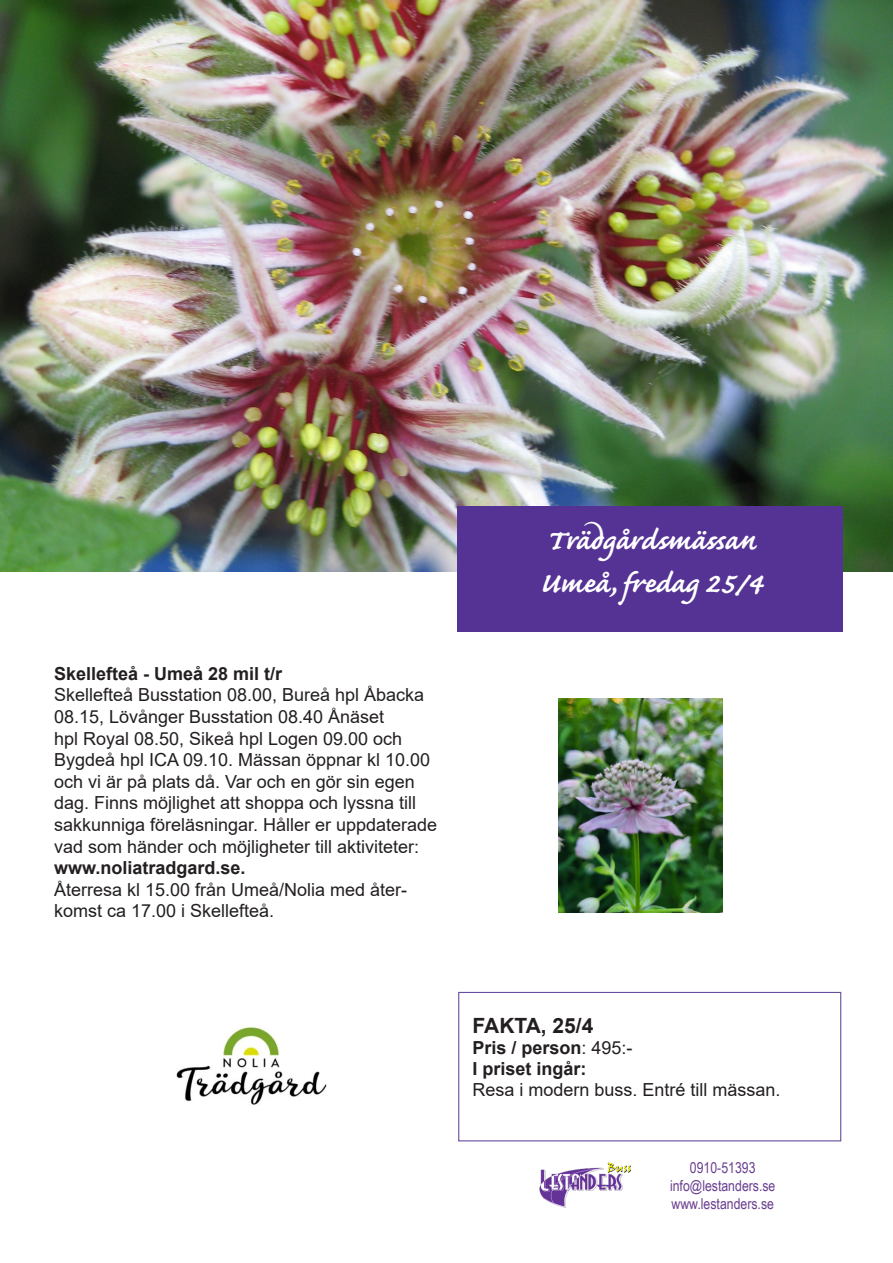
<style>
.page{position:relative;width:893px;height:1263px;background:#fff}
.page>*{position:absolute;margin:0;border:0;box-sizing:border-box;transform-origin:0 0}
.t1{font:700 36px "Caflisch Script Pro";color:#fff}
.t2{font:700 21px "Arial";color:#231f20}
.t3{font:18px/21.6px "Arial";color:#231f20}
.t4{font:700 18px "Arial";color:#231f20}
.t5{font:15px "Arial Narrow";color:#6a3f8e}
.s1{font-weight:400}
</style>
<div class="page">
<img style="left:539px;top:1162px;width:92px;height:46px">
<div style="left:458px;top:992px;width:383px;height:149px;border:1px solid #684ea0"></div>
<img style="left:0;top:0;width:893px;height:571px">
<div style="left:457px;top:506px;width:385px;height:125px;background:#553394"></div>
<img style="left:176px;top:1027px;width:151px;height:78px">
<img style="left:558px;top:698px;width:165px;height:214px">
<p class="t4" style="left:54px;top:661px;width:230px">Skellefteå - Umeå 28 mil t/r</p>
<p class="t3" style="left:54px;top:684px;width:385px">Skellefteå Busstation 08.00, Bureå hpl Åbacka 08.15, Lövånger Busstation 08.40 Ånäset<br>hpl Royal 08.50, Sikeå hpl Logen 09.00 och Bygdeå hpl ICA 09.10. Mässan öppnar kl 10.00 och vi är på plats då. Var och en gör sin egen dag. Finns möjlighet att shoppa och lyssna till sakkunniga föreläsningar. Håller er uppdaterade vad som händer och möjligheter till aktiviteter:</p>
<p class="t4" style="left:54px;top:855px;width:193px">www.noliatradgard.se.</p>
<p class="t3" style="left:54px;top:879px;width:355px">Återresa kl 15.00 från Umeå/Nolia med åter&shy;komst ca 17.00 i Skellefteå.</p>
<p class="t1" style="left:546px;top:522px;width:212px">Trädgårdsmässan</p>
<p class="t1" style="left:539px;top:565px;width:224px">Umeå, fredag 25/4</p>
<p class="t2" style="left:472px;top:1011px;width:122px">FAKTA, 25/4</p>
<p class="t4" style="left:472px;top:1035px;width:162px">Pris / person<span class="s1">: 495:-</span></p>
<p class="t4" style="left:472px;top:1056px;width:116px">I priset ingår:</p>
<p class="t3" style="left:472px;top:1079px;width:310px">Resa i modern buss. Entré till mässan.</p>
<p class="t5" style="left:690px;top:1156px;width:67px">0910-51393</p>
<p class="t5" style="left:670px;top:1174px;width:107px">info@lestanders.se</p>
<p class="t5" style="left:671px;top:1192px;width:104px">www.lestanders.se</p>
</div>
